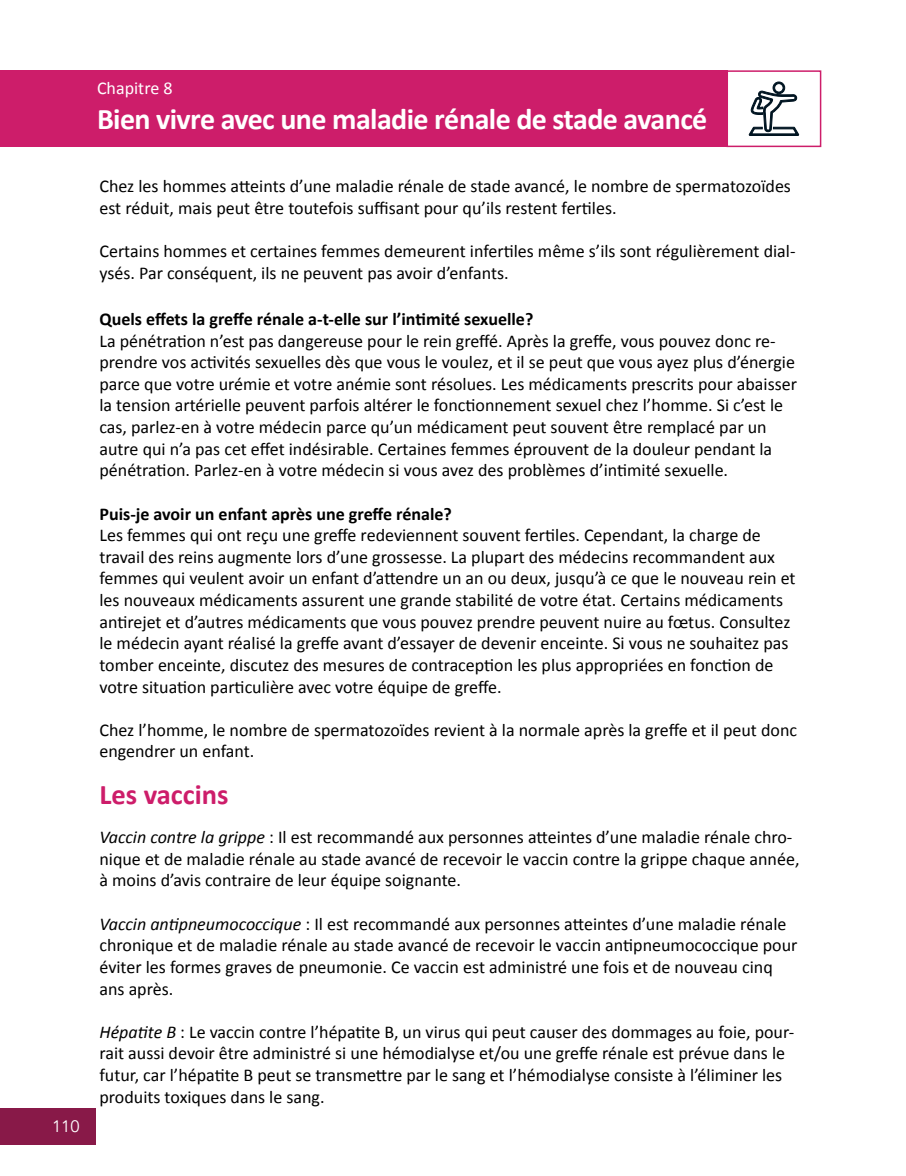
<style>
.page{position:relative;width:906px;height:1176px;background:#fff}
.page>*{position:absolute;margin:0;border:0;box-sizing:border-box;transform-origin:0 0}
.t1{font:700 30px "Calibri";letter-spacing:-.02em;color:#fff}
.t2{font:700 28.5px "Calibri";color:#cd1d6a}
.t3{font:18px/21.6px "Calibri";color:#000}
.t4{font:700 18px "Calibri";color:#000}
.t5{font:18px "Calibri";color:#fff}
.t6{font:16.5px "Avenir";color:#fff}
.s1{font-style:italic}
</style>
<div class="page">
<div style="left:0;top:1107px;width:95px;height:37px;background:#881948"></div>
<div style="left:0;top:70px;width:727px;height:77px;background:#cd1d6a"></div>
<div style="left:726px;top:70px;width:94px;height:77px;border:2px solid #cd1d6a"></div>
<svg style="left:748px;top:82px;width:50px;height:54px"></svg>
<p class="t5" style="left:97px;top:77px;width:77px">Chapitre 8</p>
<h1 class="t1" style="left:97px;top:100px;width:611px">Bien vivre avec une maladie rénale de stade avancé</h1>
<p class="t6" style="left:52px;top:1115px;width:29px">110</p>
<p class="t3" style="left:99px;top:175px;width:692px">Chez les hommes atteints d’une maladie rénale de stade avancé, le nombre de spermatozoïdes est réduit, mais peut être toutefois suffisant pour qu’ils restent fertiles.</p>
<p class="t3" style="left:99px;top:240px;width:697px">Certains hommes et certaines femmes demeurent infertiles même s’ils sont régulièrement dial&shy;ysés. Par conséquent, ils ne peuvent pas avoir d’enfants.</p>
<h5 class="t4" style="left:99px;top:307px;width:435px">Quels effets la greffe rénale a-t-elle sur l’intimité sexuelle?</h5>
<p class="t3" style="left:99px;top:330px;width:698px">La pénétration n’est pas dangereuse pour le rein greffé. Après la greffe, vous pouvez donc re&shy;prendre vos activités sexuelles dès que vous le voulez, et il se peut que vous ayez plus d’énergie parce que votre urémie et votre anémie sont résolues. Les médicaments prescrits pour abaisser la tension artérielle peuvent parfois altérer le fonctionnement sexuel chez l’homme. Si c’est le cas, parlez-en à votre médecin parce qu’un médicament peut souvent être remplacé par un autre qui n’a pas cet effet indésirable. Certaines femmes éprouvent de la douleur pendant la pénétration. Parlez-en à votre médecin si vous avez des problèmes d’intimité sexuelle.</p>
<h5 class="t4" style="left:99px;top:502px;width:354px">Puis-je avoir un enfant après une greffe rénale?</h5>
<p class="t3" style="left:99px;top:524px;width:697px">Les femmes qui ont reçu une greffe redeviennent souvent fertiles. Cependant, la charge de travail des reins augmente lors d’une grossesse. La plupart des médecins recommandent aux femmes qui veulent avoir un enfant d’attendre un an ou deux, jusqu’à ce que le nouveau rein et les nouveaux médicaments assurent une grande stabilité de votre état. Certains médicaments antirejet et d’autres médicaments que vous pouvez prendre peuvent nuire au fœtus. Consultez le médecin ayant réalisé la greffe avant d’essayer de devenir enceinte. Si vous ne souhaitez pas tomber enceinte, discutez des mesures de contraception les plus appropriées en fonction de votre situation particulière avec votre équipe de greffe.</p>
<p class="t3" style="left:99px;top:718px;width:698px">Chez l’homme, le nombre de spermatozoïdes revient à la normale après la greffe et il peut donc engendrer un enfant.</p>
<h3 class="t2" style="left:99px;top:775px;width:130px">Les vaccins</h3>
<p class="t3" style="left:99px;top:826px;width:701px"><span class="s1">Vaccin contre la grippe</span> : Il est recommandé aux personnes atteintes d’une maladie rénale chro&shy;nique et de maladie rénale au stade avancé de recevoir le vaccin contre la grippe chaque année, à moins d’avis contraire de leur équipe soignante.</p>
<p class="t3" style="left:99px;top:912px;width:699px"><span class="s1">Vaccin antipneumococcique</span> : Il est recommandé aux personnes atteintes d’une maladie rénale chronique et de maladie rénale au stade avancé de recevoir le vaccin antipneumococcique pour éviter les formes graves de pneumonie. Ce vaccin est administré une fois et de nouveau cinq ans après.</p>
<p class="t3" style="left:99px;top:1020px;width:696px"><span class="s1">Hépatite B</span> : Le vaccin contre l’hépatite B, un virus qui peut causer des dommages au foie, pour&shy;rait aussi devoir être administré si une hémodialyse et/ou une greffe rénale est prévue dans le futur, car l’hépatite B peut se transmettre par le sang et l’hémodialyse consiste à l’éliminer les produits toxiques dans le sang.</p>
</div>
